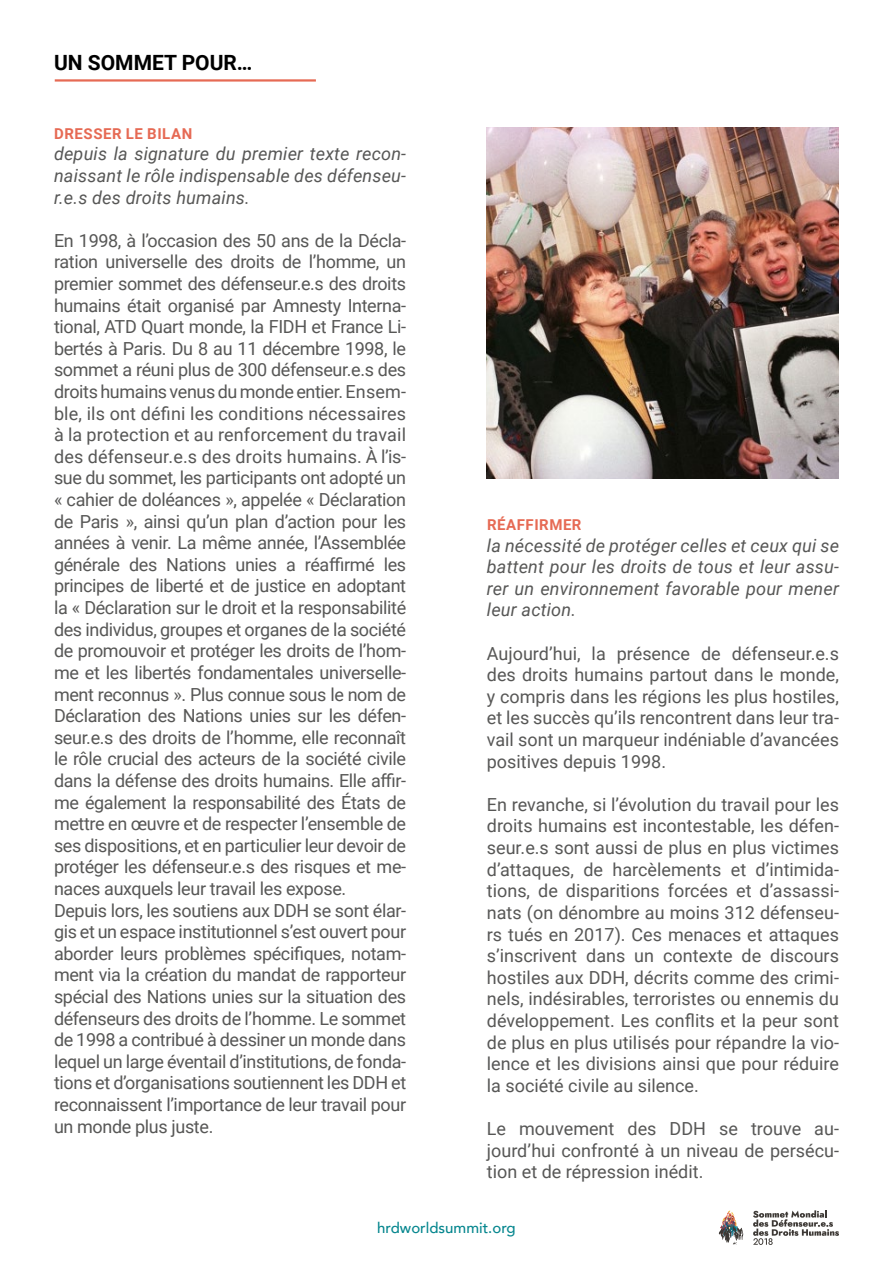
<style>
.page{position:relative;width:893px;height:1263px;background:#fff}
.page>*{position:absolute;margin:0;border:0;box-sizing:border-box;transform-origin:0 0}
.t1{font:700 21px "Roboto";color:#000}
.t2{font:18px/21.6px "Roboto";letter-spacing:-.02em;color:#575756;text-align:justify}
.t3{font:italic 18px/21.6px "Roboto";letter-spacing:.01em;color:#575756;text-align:justify}
.t4{font:700 15px "Roboto";letter-spacing:.035em;color:#e66a54}
.t5{font:500 15px "Avenir";color:#05868e}
</style>
<div class="page">
<svg style="left:753px;top:1210px;width:86px;height:35px"></svg>
<svg style="left:718px;top:1210px;width:25px;height:35px"></svg>
<hr style="left:55px;top:79px;width:261px;height:3px;background:#e66a54">
<img style="left:487px;top:128px;width:351px;height:351px">
<p class="t1" style="left:54px;top:48px;width:200px">UN SOMMET POUR…</p>
<p class="t4" style="left:54px;top:123px;width:21px">DRESSER</p>
<p class="t4" style="left:126px;top:123px;width:66px">LE BILAN</p>
<p class="t3" style="left:54px;top:143px;width:354px">depuis la signature du premier texte recon&shy;naissant le rôle indispensable des défenseu&shy;r.e.s des droits humains.</p>
<p class="t2" style="left:54px;top:229px;width:354px;text-align:left">En 1998, à l’occasion des 50 ans de la Décla&shy;ration universelle des droits de l’homme, un premier sommet des défenseur.e.s des droits humains était organisé par Amnesty Interna&shy;tional, ATD Quart monde, la FIDH et France Li&shy;bertés à Paris. Du 8 au 11 décembre 1998, le sommet a réuni plus de 300 défenseur.e.s des droits humains venus du monde entier. Ensem&shy;ble, ils ont défini les conditions nécessaires à la protection et au renforcement du travail des défenseur.e.s des droits humains. À l’is&shy;sue du sommet, les participants ont adopté un « cahier de doléances », appelée « Déclaration de Paris », ainsi qu’un plan d’action pour les années à venir. La même année, l’Assemblée générale des Nations unies a réaffirmé les principes de liberté et de justice en adoptant la « Déclaration sur le droit et la responsabilité des individus, groupes et organes de la société de promouvoir et protéger les droits de l’hom&shy;me et les libertés fondamentales universelle&shy;ment reconnus ». Plus connue sous le nom de Déclaration des Nations unies sur les défen&shy;seur.e.s des droits de l’homme, elle reconnaît le rôle crucial des acteurs de la société civile dans la défense des droits humains. Elle affir&shy;me également la responsabilité des États de mettre en œuvre et de respecter l’ensemble de ses dispositions, et en particulier leur devoir de protéger les défenseur.e.s des risques et me&shy;naces auxquels leur travail les expose.<br>Depuis lors, les soutiens aux DDH se sont élar&shy;gis et un espace institutionnel s’est ouvert pour aborder leurs problèmes spécifiques, notam&shy;ment via la création du mandat de rapporteur spécial des Nations unies sur la situation des défenseurs des droits de l’homme. Le sommet de 1998 a contribué à dessiner un monde dans lequel un large éventail d’institutions, de fonda&shy;tions et d’organisations soutiennent les DDH et reconnaissent l’importance de leur travail pour un monde plus juste.</p>
<p class="t4" style="left:487px;top:514px;width:96px">RÉAFFIRMER</p>
<p class="t3" style="left:487px;top:534px;width:354px">la nécessité de protéger celles et ceux qui se battent pour les droits de tous et leur assu&shy;rer un environnement favorable pour mener leur action.</p>
<p class="t2" style="left:487px;top:642px;width:354px">Aujourd’hui, la présence de défenseur.e.s des droits humains partout dans le monde, y compris dans les régions les plus hostiles, et les succès qu’ils rencontrent dans leur tra&shy;vail sont un marqueur indéniable d’avancées positives depuis 1998.</p>
<p class="t2" style="left:487px;top:793px;width:354px">En revanche, si l’évolution du travail pour les droits humains est incontestable, les défen&shy;seur.e.s sont aussi de plus en plus victimes d’attaques, de harcèlements et d’intimida&shy;tions, de disparitions forcées et d’assassi&shy;nats (on dénombre au moins 312 défenseu&shy;rs tués en 2017). Ces menaces et attaques s’inscrivent dans un contexte de discours hostiles aux DDH, décrits comme des crimi&shy;nels, indésirables, terroristes ou ennemis du développement. Les conflits et la peur sont de plus en plus utilisés pour répandre la vio&shy;lence et les divisions ainsi que pour réduire la société civile au silence.</p>
<p class="t2" style="left:487px;top:1117px;width:354px">Le mouvement des DDH se trouve au&shy;jourd’hui confronté à un niveau de persécu&shy;tion et de répression inédit.</p>
<p class="t5" style="left:377px;top:1215px;width:140px">hrdworldsummit.org</p>
</div>
